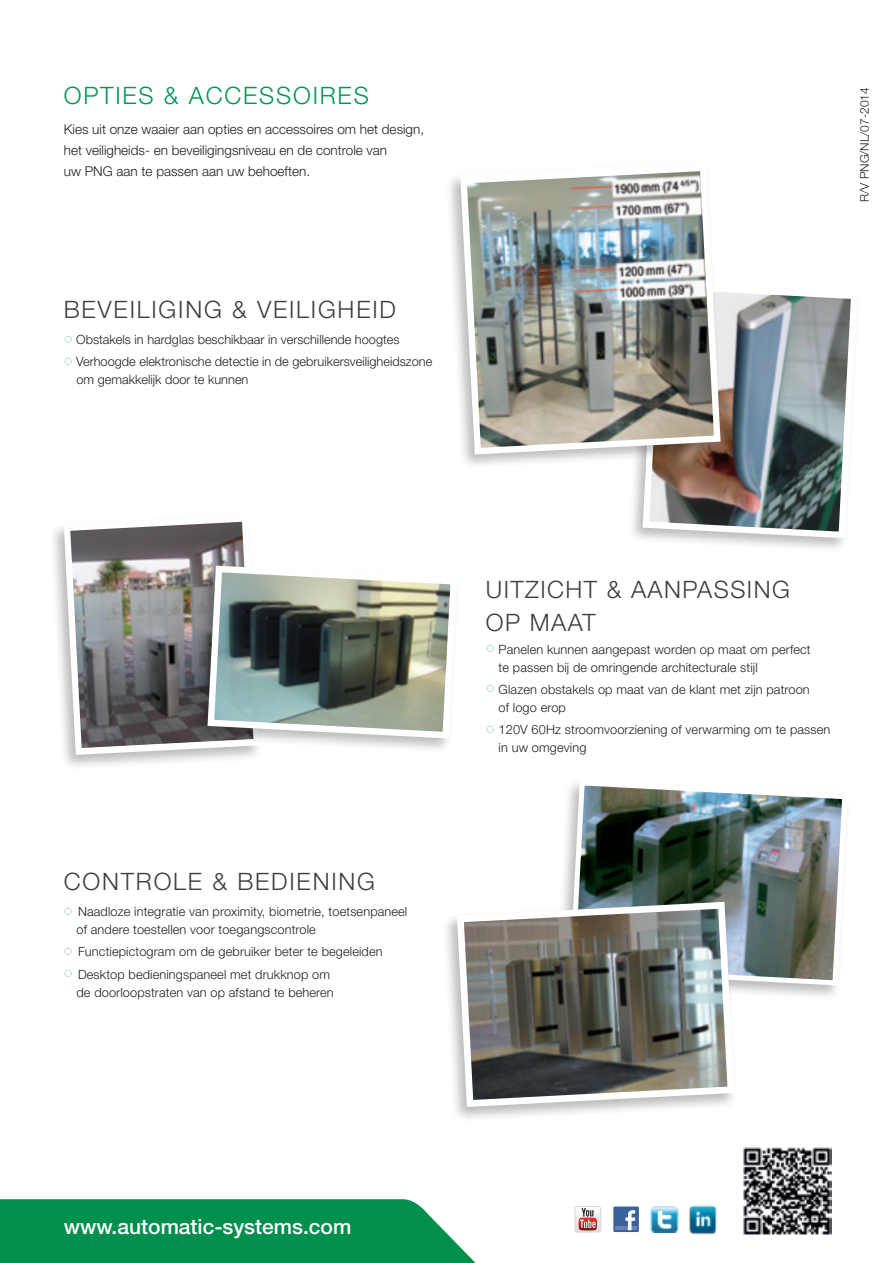
<style>
.page{position:relative;width:893px;height:1263px;background:#fff}
.page>*{position:absolute;margin:0;border:0;box-sizing:border-box;transform-origin:0 0}
.t1{font:300 24px/33px "Helvetica Neue LT Std";letter-spacing:.075em;color:#3e3e3f}
.t2{font:300 24px "Helvetica Neue LT Std";letter-spacing:.075em;color:#019656}
.t3{font:500 21px "Helvetica Neue LT Std";color:#fff}
.t4{font:300 13.5px/21px "Helvetica Neue LT Std";color:#231f20}
.t5{font:300 12.75px/18px "Helvetica Neue LT Std";letter-spacing:.01em;color:#231f20}
.t6{font:300 12px "Helvetica Neue LT Std";color:#231f20}
</style>
<div class="page">
<svg style="left:0;top:1199px;width:476px;height:64px;background:#109658"></svg>
<div style="left:628px;top:279px;width:233px;height:274px;background:#231f20;opacity:.3"></div>
<img style="left:639px;top:279px;width:222px;height:262px">
<div style="left:445px;top:159px;width:278px;height:311px;background:#231f20;opacity:.3"></div>
<img style="left:457px;top:159px;width:267px;height:299px">
<div style="left:555px;top:777px;width:295px;height:223px;background:#231f20;opacity:.3"></div>
<img style="left:567px;top:778px;width:283px;height:210px">
<div style="left:442px;top:899px;width:295px;height:223px;background:#231f20;opacity:.3"></div>
<svg style="left:453px;top:898px;width:285px;height:212px"></svg>
<div style="left:49px;top:512px;width:214px;height:258px;background:#231f20;opacity:.3"></div>
<svg style="left:61px;top:512px;width:202px;height:246px"></svg>
<svg style="left:67px;top:518px;width:380px;height:234px"></svg>
<img style="left:204px;top:562px;width:247px;height:180px">
<img style="left:650px;top:1206px;width:29px;height:26px">
<div style="left:613px;top:1206px;width:26px;height:26px;background:#3b619d"></div>
<hr style="left:615px;top:1226px;width:22px;height:4px;background:#6982b0">
<svg style="left:625px;top:1210px;width:10px;height:20px"></svg>
<img style="left:689px;top:1205px;width:28px;height:29px">
<svg style="left:575px;top:1206px;width:26px;height:26px"></svg>
<img style="left:743px;top:1147px;width:89px;height:88px">
<h1 class="t2" style="left:64px;top:81px;width:306px">OPTIES &amp; ACCESSOIRES</h1>
<p class="t4" style="left:64px;top:118px;width:362px">Kies uit onze waaier aan opties en accessoires om het design, het veiligheids- en beveiligingsniveau en de controle van<br>uw PNG aan te passen aan uw behoeften.</p>
<h1 class="t1" style="left:64px;top:292px;width:334px">BEVEILIGING &amp; VEILIGHEID</h1>
<p class="t5" style="left:76px;top:328px;width:357px;line-height:22.2px">Obstakels in hardglas beschikbaar in verschillende hoogtes<br>Verhoogde elektronische detectie in de gebruikersveiligheidszone</p>
<p class="t5" style="left:77px;top:371px;width:173px">om gemakkelijk door te kunnen</p>
<p class="t6" style="left:857px;top:202px;width:116px;rotate:-90deg">R/V PNG/NL/07-2014</p>
<h1 class="t1" style="left:64px;top:864px;width:313px">CONTROLE &amp; BEDIENING</h1>
<p class="t5" style="left:77px;top:902px;width:332px">Naadloze integratie van proximity, biometrie, toetsenpaneel of andere toestellen voor toegangscontrole</p>
<p class="t5" style="left:78px;top:940px;width:306px;line-height:22.2px">Functiepictogram om de gebruiker beter te begeleiden<br>Desktop bedieningspaneel met drukknop om</p>
<p class="t5" style="left:77px;top:983px;width:259px">de doorloopstraten van op afstand te beheren</p>
<h1 class="t1" style="left:486px;top:573px;width:306px">UITZICHT &amp; AANPASSING<br>OP MAAT</h1>
<p class="t5" style="left:499px;top:640px;width:314px">Panelen kunnen aangepast worden op maat om perfect te passen bij de omringende architecturale stijl</p>
<p class="t5" style="left:499px;top:680px;width:313px">Glazen obstakels op maat van de klant met zijn patroon of logo erop</p>
<p class="t5" style="left:499px;top:720px;width:333px">120V 60Hz stroomvoorziening of verwarming om te passen in uw omgeving</p>
<h2 class="t3" style="left:64px;top:1214px;width:289px">www.automatic-systems.com</h2>
</div>
